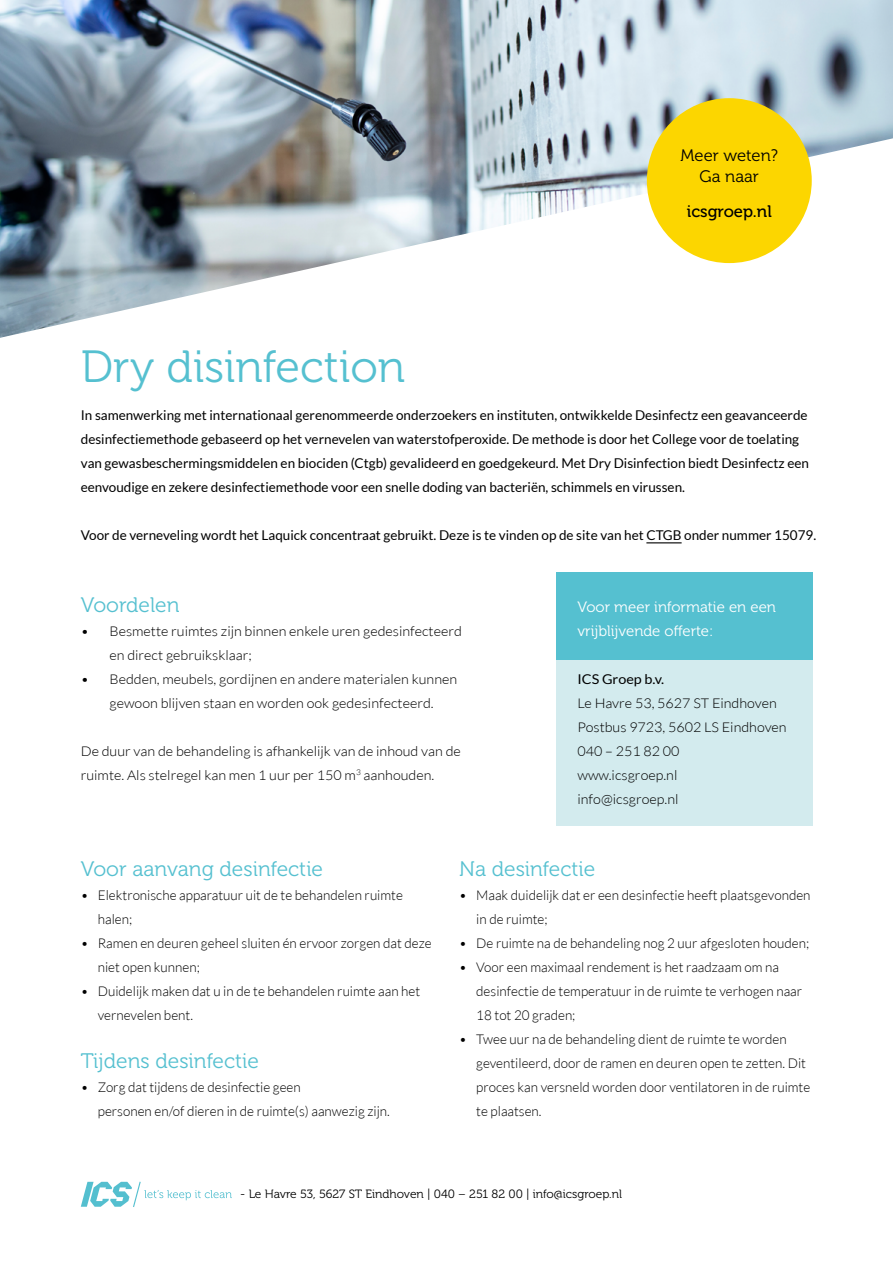
<style>
.page{position:relative;width:893px;height:1263px;background:#fff}
.page>*{position:absolute;margin:0;border:0;box-sizing:border-box;transform-origin:0 0}
.t1{font:45px "Museo 300";color:#55c0d0}
.t2{font:21px "Museo 300";color:#55c0d0}
.t3{font:16.65px/21.1px "Museo 300";color:#000;text-align:center}
.t4{font:16.65px "Museo 500";color:#000}
.t5{font:15px/24px "Museo 300";color:#fff}
.t6{font:300 13.5px/24px "Lato";color:#000}
.t7{font:13.5px/24px "Lato";color:#000}
.t8{font:300 13.5px/24px "Lato";color:#000;scale:1.06 1}
.t9{font:13.5px "Lato";color:#000;scale:1.06 1}
.t10{font:12px "Museo 300";color:#000}
</style>
<div class="page">
<svg style="left:81px;top:1182px;width:151px;height:25px"></svg>
<img style="left:0;top:0;width:893px;height:338px">
<hr style="left:646px;top:542px;width:36px;height:1px;background:#000">
<div style="left:556px;top:650px;width:256px;height:176px;background:#d3ebee"></div>
<div style="left:556px;top:572px;width:256px;height:88px;background:#55c0d0"></div>
<div style="left:647px;top:98px;width:165px;height:165px;background:#fcd600;border-radius:50%"></div>
<p class="t3" style="left:681px;top:145px;width:99px">Meer weten?<br>Ga naar</p>
<p class="t4" style="left:687px;top:202px;width:87px">icsgroep.nl</p>
<h1 class="t1" style="left:81px;top:342px;width:326px">Dry disinfection</h1>
<p class="t7" style="left:81px;top:403px;width:730px">In samenwerking met internationaal gerenommeerde onderzoekers en instituten, ontwikkelde Desinfectz een geavanceerde desinfectiemethode gebaseerd op het vernevelen van waterstofperoxide. De methode is door het College voor de toelating van gewasbeschermingsmiddelen en biociden (Ctgb) gevalideerd en goedgekeurd. Met Dry Disinfection biedt Desinfectz een eenvoudige en zekere desinfectiemethode voor een snelle doding van bacteriën, schimmels en virussen.</p>
<p class="t7" style="left:81px;top:523px;width:737px">Voor de verneveling wordt het Laquick concentraat gebruikt. Deze is te vinden op de site van het CTGB onder nummer 15079.</p>
<h2 class="t2" style="left:81px;top:593px;width:100px">Voordelen</h2>
<p class="t8" style="left:109px;top:619px;width:334px;text-indent:-29px">• Besmette ruimtes zijn binnen enkele uren gedesinfecteerd en direct gebruiksklaar;</p>
<p class="t8" style="left:81px;top:667px;width:357px;text-align:center">• Bedden, meubels, gordijnen en andere materialen kunnen gewoon blijven staan en worden ook gedesinfecteerd.</p>
<p class="t8" style="left:81px;top:739px;width:360px">De duur van de behandeling is afhankelijk van de inhoud van de ruimte. Als stelregel kan men 1 uur per 150 m<sup>3</sup> aanhouden.</p>
<p class="t5" style="left:577px;top:595px;width:200px">Voor meer informatie en een vrijblijvende offerte:</p>
<p class="t9" style="left:577px;top:671px;width:83px">ICS Groep b.v.</p>
<p class="t8" style="left:577px;top:691px;width:199px">Le Havre 53, 5627 ST Eindhoven<br>Postbus 9723, 5602 LS Eindhoven<br>040 – 251 82 00<br>www.icsgroep.nl<br>info@icsgroep.nl</p>
<h2 class="t2" style="left:81px;top:857px;width:244px">Voor aanvang desinfectie</h2>
<p class="t6" style="left:98px;top:883px;width:307px;text-indent:-17px">• Elektronische apparatuur uit de te behandelen ruimte halen;</p>
<p class="t6" style="left:98px;top:931px;width:336px;text-indent:-17px">• Ramen en deuren geheel sluiten én ervoor zorgen dat deze niet open kunnen;</p>
<p class="t6" style="left:98px;top:979px;width:324px;text-indent:-17px">• Duidelijk maken dat u in de te behandelen ruimte aan het vernevelen bent.</p>
<h2 class="t2" style="left:81px;top:1049px;width:180px">Tijdens desinfectie</h2>
<p class="t6" style="left:98px;top:1075px;width:294px;text-indent:-17px">• Zorg dat tijdens de desinfectie geen<br>personen en/of dieren in de ruimte(s) aanwezig zijn.</p>
<h2 class="t2" style="left:459px;top:857px;width:138px">Na desinfectie</h2>
<p class="t6" style="left:476px;top:883px;width:336px;text-indent:-17px">• Maak duidelijk dat er een desinfectie heeft plaatsgevonden in de ruimte;</p>
<p class="t6" style="left:459px;top:931px;width:352px">• De ruimte na de behandeling nog 2 uur afgesloten houden;</p>
<p class="t6" style="left:476px;top:955px;width:327px;text-indent:-17px">• Voor een maximaal rendement is het raadzaam om na desinfectie de temperatuur in de ruimte te verhogen naar<br>18 tot 20 graden;</p>
<p class="t6" style="left:476px;top:1027px;width:336px;text-indent:-17px">• Twee uur na de behandeling dient de ruimte te worden geventileerd, door de ramen en deuren open te zetten. Dit proces kan versneld worden door ventilatoren in de ruimte te plaatsen.</p>
<p class="t10" style="left:240px;top:1188px;width:383px">- Le Havre 53, 5627 ST Eindhoven | 040 – 251 82 00 | info@icsgroep.nl</p>
</div>
